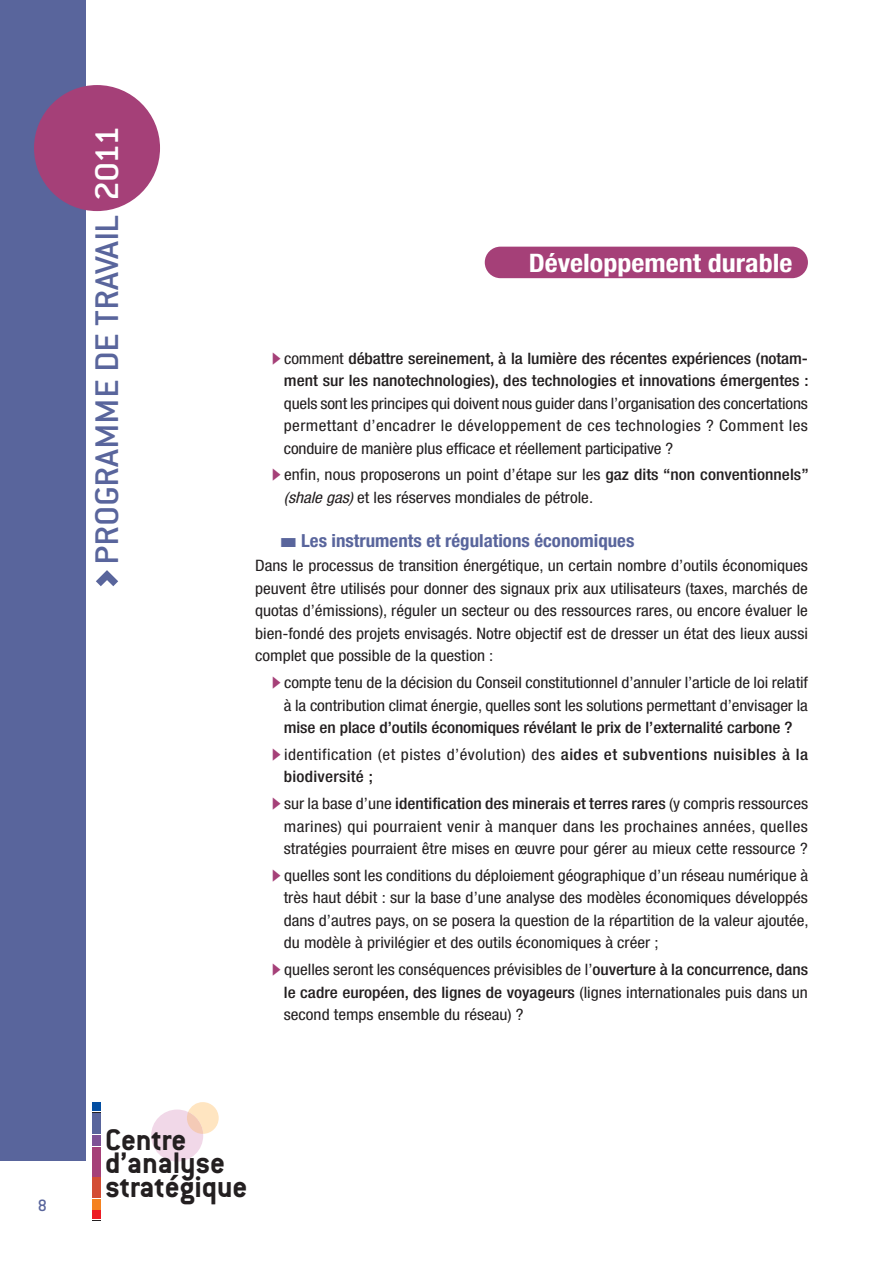
<style>
.page{position:relative;width:893px;height:1263px;background:#fff}
.page>*{position:absolute;margin:0;border:0;box-sizing:border-box;transform-origin:0 0}
.t1{font:36px "Conduit Md ITCTT Medium";letter-spacing:-.015em;color:#59659c;scale:1.1 1}
.t2{font:700 32.55px/24.6px "Conduit ITC";letter-spacing:-.005em;color:#231f20}
.t3{font:700 condensed 25.5px "Helvetica Neue LT";color:#fff;scale:1.1 1}
.t4{font:700 condensed 18px "Helvetica Neue LT";color:#59659c;scale:1.05 1}
.t5{font:18px "Conduit Md ITCTT Medium";color:#59659c}
.t6{font:condensed 15.75px/22.5px "Helvetica Neue LT";color:#231f20;text-align:justify;scale:1.1 1}
.t7{font:500 condensed 15.75px/26.7px "Helvetica Neue LT";letter-spacing:-.005em;color:#231f20;text-align:right;scale:1.1 1}
.s1{color:#fff}
.s2{font-family:"European Pi Three";font-weight:400;font-stretch:normal;color:#a54078}
.s3{font-weight:400}
.s4{font-family:"European Pi Three";font-stretch:normal;color:#a54078}
.s5{font-weight:500}
.s6{font-style:italic}
.s7{font-family:"European Pi Three";font-weight:400;font-stretch:normal;font-size:15px}
</style>
<div class="page">
<div style="left:0;top:0;width:85px;height:1161px;background:#59659c"></div>
<svg style="left:96px;top:570px;width:22px;height:16px"></svg>
<div style="left:93px;top:1102px;width:8px;height:9px;background:#034ea2"></div>
<div style="left:93px;top:1210px;width:8px;height:9px;background:#ed1c24"></div>
<div style="left:93px;top:1114px;width:8px;height:20px;background:#59659c"></div>
<div style="left:93px;top:1135px;width:8px;height:10px;background:#7e5195"></div>
<div style="left:93px;top:1147px;width:8px;height:29px;background:#a54078"></div>
<div style="left:93px;top:1177px;width:8px;height:21px;background:#d34d35"></div>
<div style="left:93px;top:1199px;width:8px;height:10px;background:#f5821f"></div>
<div style="left:151px;top:1109px;width:52px;height:52px;background:#f1d8e8;border-radius:50%"></div>
<svg style="left:187px;top:1102px;width:32px;height:32px"></svg>
<div style="left:34px;top:85px;width:126px;height:126px;background:#a54078;border-radius:50%"></div>
<div style="left:485px;top:247px;width:323px;height:31px;background:#a54078;border-radius:16px"></div>
<p class="t5" style="left:38px;top:1199px;width:11px">8</p>
<h1 class="t1" style="left:96px;top:564px;width:400px;rotate:-90deg">PROGRAMME DE TRAVAIL <span class="s1">2011</span></h1>
<h3 class="t3" style="left:529px;top:254px;width:241px">Développement durable</h3>
<p class="t7" style="left:272px;top:348px;width:489px;line-height:22.5px"><span class="s2">b</span> <span class="s3">comment</span> débattre sereinement, à la lumière des récentes expériences (notam&shy;ment sur les nanotechnologies), des technologies et innovations émergentes :</p>
<p class="t6" style="left:284px;top:393px;width:478px">quels sont les principes qui doivent nous guider dans l’organisation des concertations permettant d’encadrer le développement de ces technologies ? Comment les conduire de manière plus efficace et réellement participative ?</p>
<p class="t6" style="left:284px;top:465px;width:479px;text-indent:-12px"><span class="s4">b</span> enfin, nous proposerons un point d’étape sur les <span class="s5">gaz dits “non conventionnels” </span><span class="s6">(shale gas)</span> et les réserves mondiales de pétrole.</p>
<p class="t4" style="left:281px;top:534px;width:338px"><span class="s7">h</span> Les instruments et régulations économiques</p>
<p class="t6" style="left:255px;top:556px;width:504px">Dans le processus de transition énergétique, un certain nombre d’outils économiques peuvent être utilisés pour donner des signaux prix aux utilisateurs (taxes, marchés de quotas d’émissions), réguler un secteur ou des ressources rares, ou encore évaluer le bien-fondé des projets envisagés. Notre objectif est de dresser un état des lieux aussi complet que possible de la question :</p>
<p class="t6" style="left:272px;top:673px;width:489px;text-align:right"><span class="s4">b</span> compte tenu de la décision du Conseil constitutionnel d’annuler l’article de loi relatif à la contribution climat énergie, quelles sont les solutions permettant d’envisager la</p>
<p class="t7" style="left:272px;top:716px;width:489px;text-align:center">mise en place d’outils économiques révélant le prix de l’externalité carbone ?<br><span class="s2">b</span> <span class="s3">identification (et pistes d’évolution) des</span> aides et subventions nuisibles à la</p>
<p class="t7" style="left:272px;top:765px;width:489px;text-align:left;text-indent:12px">biodiversité ;<br><span class="s2">b</span> <span class="s3">sur la base d’une</span> identification des minerais et terres rares <span class="s3">(y compris ressources</span></p>
<p class="t6" style="left:284px;top:816px;width:478px">marines) qui pourraient venir à manquer dans les prochaines années, quelles stratégies pourraient être mises en œuvre pour gérer au mieux cette ressource ?</p>
<p class="t6" style="left:284px;top:865px;width:479px;text-indent:-12px"><span class="s4">b</span> quelles sont les conditions du déploiement géographique d’un réseau numérique à très haut débit : sur la base d’une analyse des modèles économiques développés dans d’autres pays, on se posera la question de la répartition de la valeur ajoutée, du modèle à privilégier et des outils économiques à créer ;</p>
<p class="t6" style="left:284px;top:960px;width:478px;text-indent:-12px"><span class="s4">b</span> quelles seront les conséquences prévisibles de l’<span class="s5">ouverture à la concurrence, dans le cadre européen, des lignes de voyageurs</span> (lignes internationales puis dans un second temps ensemble du réseau) ?</p>
<h2 class="t2" style="left:105px;top:1130px;width:83px">Centre</h2>
<h2 class="t2" style="left:105px;top:1152px;width:144px">d’analyse stratégique</h2>
</div>
